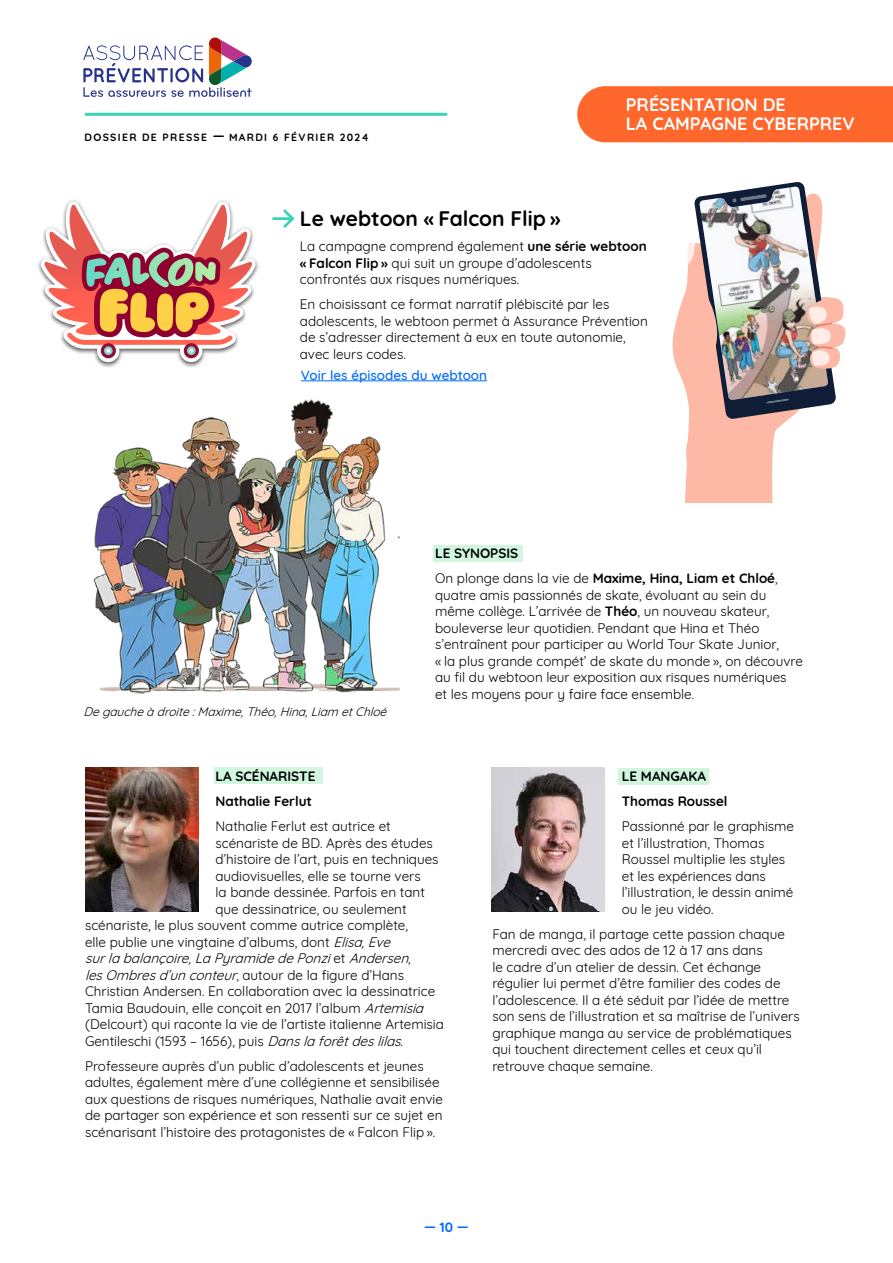
<style>
.page{position:relative;width:893px;height:1263px;background:#fff}
.page>*{position:absolute;margin:0;border:0;box-sizing:border-box;transform-origin:0 0}
.t1{font:700 21px "Quicksand";color:#000}
.t2{font:700 18px/19.5px "Quicksand";color:#fff}
.t3{font:13.5px/16.5px "Quicksand";color:#000}
.t4{font:700 13.5px/25px "Quicksand";color:#000}
.t5{font:italic 13.5px "Quicksand";color:#000}
.t6{font:500 13.5px "Quicksand";color:#006bff}
.t7{font:700 13.5px "Quicksand";color:#006bff}
.t8{font:italic 12px "Quicksand";color:#000}
.t9{font:700 10.5px "Quicksand";letter-spacing:.125em;color:#000}
.s1{font-size:13.5px}
.s2{font-weight:700}
.s3{font-weight:400}
.s4{font-style:italic}
.s5{font-style:normal}
</style>
<div class="page">
<svg style="left:83px;top:37px;width:180px;height:77px"></svg>
<hr style="left:86px;top:113px;width:360px;height:3px;background:#37d5b6">
<div style="left:215px;top:767px;width:108px;height:17px;background:#d1f6df"></div>
<div style="left:619px;top:768px;width:90px;height:17px;background:#d1f6df"></div>
<div style="left:434px;top:545px;width:89px;height:17px;background:#d1f6df"></div>
<img style="left:672px;top:182px;width:174px;height:320px">
<hr style="left:272px;top:217px;width:22px;height:3px;background:#37d5b6">
<svg style="left:283px;top:209px;width:11px;height:19px"></svg>
<img style="left:93px;top:399px;width:307px;height:295px">
<img style="left:85px;top:767px;width:113px;height:145px">
<img style="left:491px;top:767px;width:114px;height:145px">
<div style="left:577px;top:86px;width:316px;height:56px;background:#ff672c"></div>
<img style="left:38px;top:200px;width:220px;height:167px">
<svg style="left:40px;top:201px;width:216px;height:161px"></svg>
<hr style="left:301px;top:380px;width:186px;height:1px;background:#006bff">
<p class="t9" style="left:85px;top:129px;width:286px">DOSSIER DE PRESSE <span class="s1">—</span> MARDI 6 FÉVRIER 2024</p>
<h2 class="t2" style="left:626px;top:93px;width:231px">PRÉSENTATION DE<br>LA CAMPAGNE CYBERPREV</h2>
<h1 class="t1" style="left:300px;top:201px;width:262px">Le webtoon « Falcon Flip »</h1>
<p class="t3" style="left:300px;top:237px;width:348px">La campagne comprend également <span class="s2">une série webtoon « Falcon Flip »</span> qui suit un groupe d’adolescents confrontés aux risques numériques.</p>
<p class="t3" style="left:300px;top:295px;width:349px">En choisissant ce format narratif plébiscité par les adolescents, le webtoon permet à Assurance Prévention de s’adresser directement à eux en toute autonomie, avec leurs codes.</p>
<p class="t6" style="left:301px;top:364px;width:188px">Voir les épisodes du webtoon</p>
<p class="t8" style="left:83px;top:702px;width:309px">Degaucheàdroite:Maxime,Théo,Hina,Liam etChloé</p>
<p class="t4" style="left:435px;top:540px;width:344px">LE SYNOPSIS<br><span class="s3">On plonge dans la vie de</span> Maxime, Hina, Liam et Chloé<span class="s3">,</span></p>
<p class="t3" style="left:435px;top:585px;width:369px">quatre amis passionnés de skate, évoluant au sein du même collège. L’arrivée de <span class="s2">Théo</span>, un nouveau skateur, bouleverse leur quotidien. Pendant que Hina et Théo s’entraînent pour participer au World Tour Skate Junior,<br>« la plus grande compét’ de skate du monde », on découvre au fil du webtoon leur exposition aux risques numériques<br>et les moyens pour y faire face ensemble.</p>
<p class="t4" style="left:215px;top:762px;width:102px">LA SCÉNARISTE<br>Nathalie Ferlut</p>
<p class="t3" style="left:215px;top:816px;width:177px">Nathalie Ferlut est autrice et</p>
<p class="t3" style="left:215px;top:833px;width:219px">scénariste de BD. Après des études</p>
<p class="t3" style="left:215px;top:849px;width:225px">d’histoire de l’art, puis en techniques</p>
<p class="t3" style="left:215px;top:866px;width:207px">audiovisuelles, elle se tourne vers</p>
<p class="t3" style="left:215px;top:882px;width:211px">la bande dessinée. Parfois en tant</p>
<p class="t3" style="left:215px;top:899px;width:193px">que dessinatrice, ou seulement</p>
<p class="t3" style="left:85px;top:915px;width:324px">scénariste, le plus souvent comme autrice complète,</p>
<p class="t3" style="left:85px;top:932px;width:312px">elle publie une vingtaine d’albums, dont <span class="s4">Elisa,Eve</span></p>
<p class="t5" style="left:85px;top:948px;width:332px">surlabalançoire,LaPyramidedePonzi<span class="s5">e t</span> Andersen,</p>
<p class="t3" style="left:85px;top:965px;width:321px"><span class="s4">lesOmbresd’unconteur</span>, a u t o u r d e l a fi g u re d ’ H a n s</p>
<p class="t3" style="left:85px;top:981px;width:352px">Christian Andersen. En collaboration avec la dessinatrice</p>
<p class="t3" style="left:85px;top:998px;width:345px">Tamia Baudouin, elle conçoit en 2017 l’album <span class="s4">Artemisia</span></p>
<p class="t3" style="left:85px;top:1014px;width:360px">(Delcourt) qui raconte la vie de l’artiste italienne Artemisia</p>
<p class="t3" style="left:85px;top:1031px;width:322px">Gentileschi (1593 – 1656), puis <span class="s4">Danslaforêtdeslilas</span>.</p>
<p class="t3" style="left:85px;top:1056px;width:359px">Professeure auprès d’un public d’adolescents et jeunes adultes, également mère d’une collégienne et sensibilisée aux questions de risques numériques, Nathalie avait envie de partager son expérience et son ressenti sur ce sujet en scénarisant l’histoire des protagonistes de « Falcon Flip ».</p>
<p class="t4" style="left:622px;top:762px;width:107px">LE MANGAKA<br>Thomas Roussel</p>
<p class="t3" style="left:622px;top:816px;width:174px">Passionné par le graphisme et l’illustration, Thomas<br>Roussel multiplie les styles et les expériences dans l’illustration, le dessin animé ou le jeu vidéo.</p>
<p class="t3" style="left:492px;top:924px;width:309px">Fan de manga, il partage cette passion chaque mercredi avec des ados de 12 à 17 ans dans<br>le cadre d’un atelier de dessin. Cet échange régulier lui permet d’être familier des codes de l’adolescence. Il a été séduit par l’idée de mettre son sens de l’illustration et sa maîtrise de l’univers graphique manga au service de problématiques qui touchent directement celles et ceux qu’il retrouve chaque semaine.</p>
<p class="t7" style="left:424px;top:1216px;width:46px">— 10 —</p>
</div>
